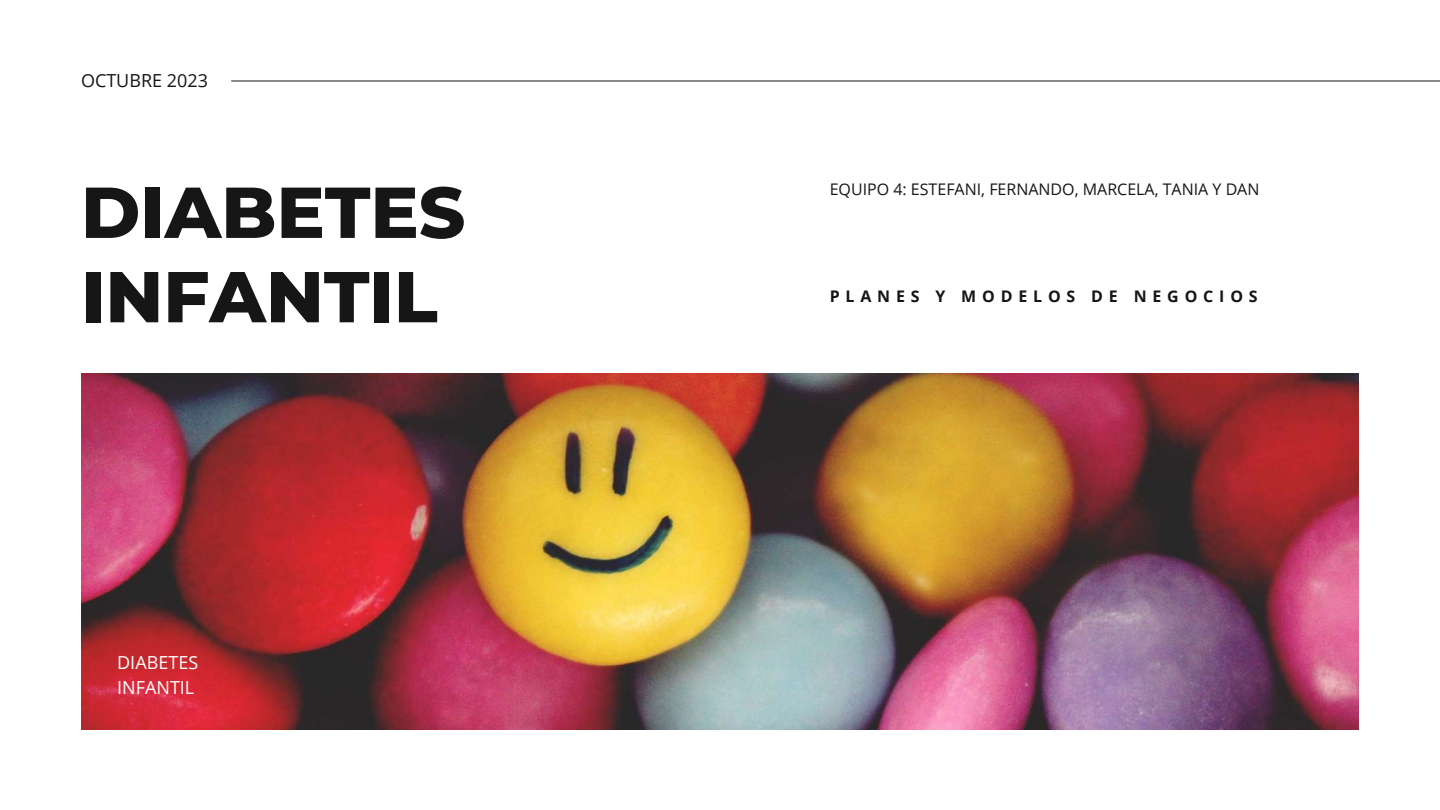
<style>
.page{position:relative;width:1440px;height:810px;background:#fff}
.page>*{position:absolute;margin:0;border:0;box-sizing:border-box;transform-origin:0 0}
.t1{font:800 71.9px/84.4px "Montserrat";color:#171616}
.t2{font:18px/24.8px "Open Sans";color:#fff}
.t3{font:18px "Open Sans";color:#171616}
.t4{font:16px "Open Sans";color:#171616}
.t5{font:700 16px "Open Sans";letter-spacing:.365em;color:#171616}
</style>
<div class="page">
<img style="left:81px;top:374px;width:1278px;height:355px">
<hr style="left:231px;top:81px;width:1209px;height:1px;background:#171616">
<p class="t3" style="left:81px;top:68px;width:128px">OCTUBRE 2023</p>
<h1 class="t1" style="left:81px;top:170px;width:386px">DIABETES<br>INFANTIL</h1>
<p class="t4" style="left:830px;top:178px;width:431px">EQUIPO 4: ESTEFANI, FERNANDO, MARCELA, TANIA Y DAN</p>
<p class="t5" style="left:830px;top:285px;width:430px">PLANES Y MODELOS DE NEGOCIOS</p>
<p class="t2" style="left:117px;top:650px;width:82px">DIABETES<br>INFANTIL</p>
</div>
